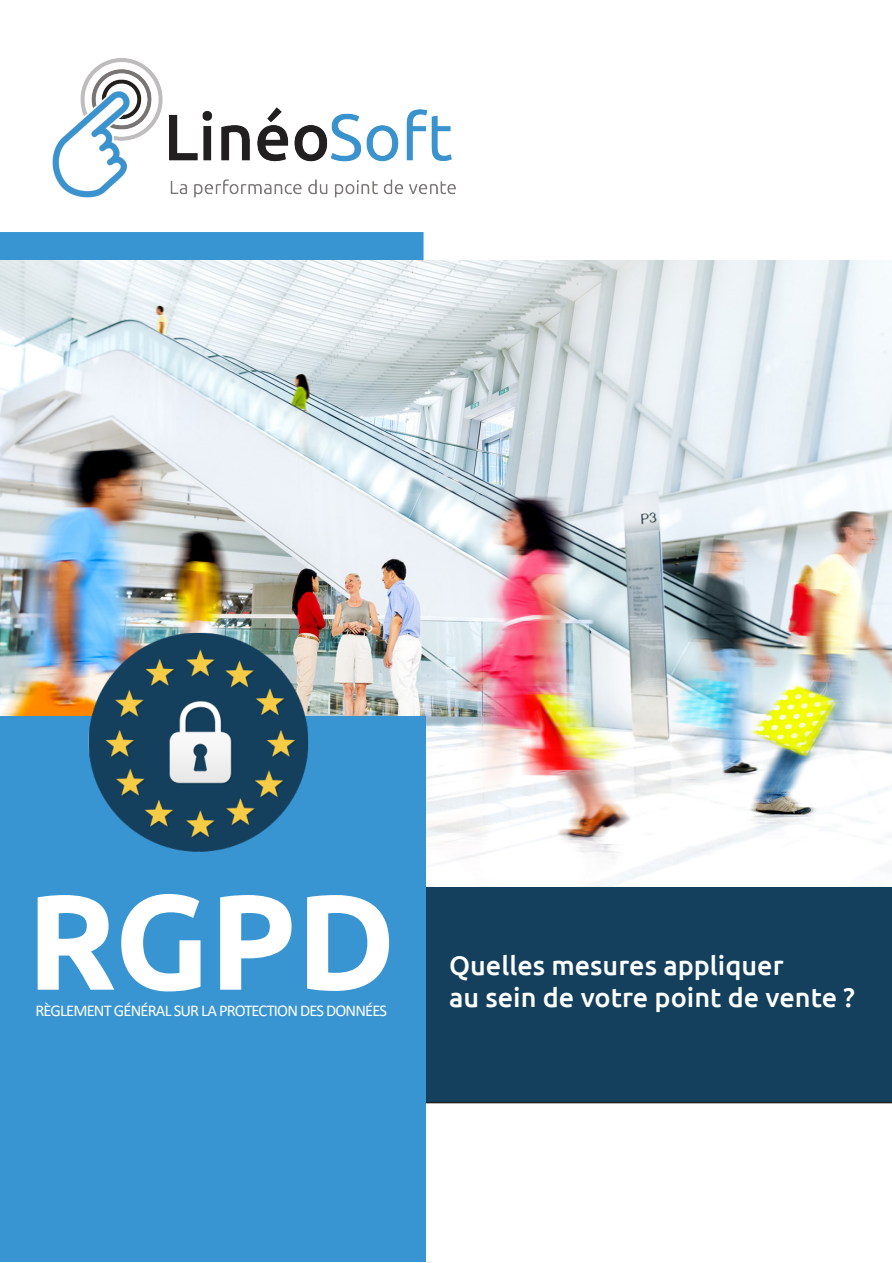
<style>
.page{position:relative;width:892px;height:1263px;background:#fff}
.page>*{position:absolute;margin:0;border:0;box-sizing:border-box;transform-origin:0 0}
.t1{font:700 135px "Ubuntu";color:#fff}
.t2{font:500 27px/31.5px "Ubuntu";color:#fff}
.t3{font:16.5px "Calibri";letter-spacing:-.05em;color:#fff}
</style>
<div class="page">
<div style="left:0;top:232px;width:423px;height:906px;background:#3895d2"></div>
<div style="left:425px;top:887px;width:466px;height:217px;background:#14405d"></div>
<img style="left:52px;top:59px;width:404px;height:139px">
<img style="left:0;top:261px;width:891px;height:626px">
<div style="left:0;top:716px;width:425px;height:545px;background:#3895d2"></div>
<img style="left:51px;top:602px;width:305px;height:250px">
<p class="t1" style="left:27px;top:860px;width:370px">RGPD</p>
<p class="t3" style="left:35px;top:999px;width:353px">RÈGLEMENT GÉNÉRAL SUR LA PROTECTION DES DONNÉES</p>
<p class="t2" style="left:449px;top:949px;width:407px">Quelles mesures appliquer<br>au sein de votre point de vente ?</p>
</div>
